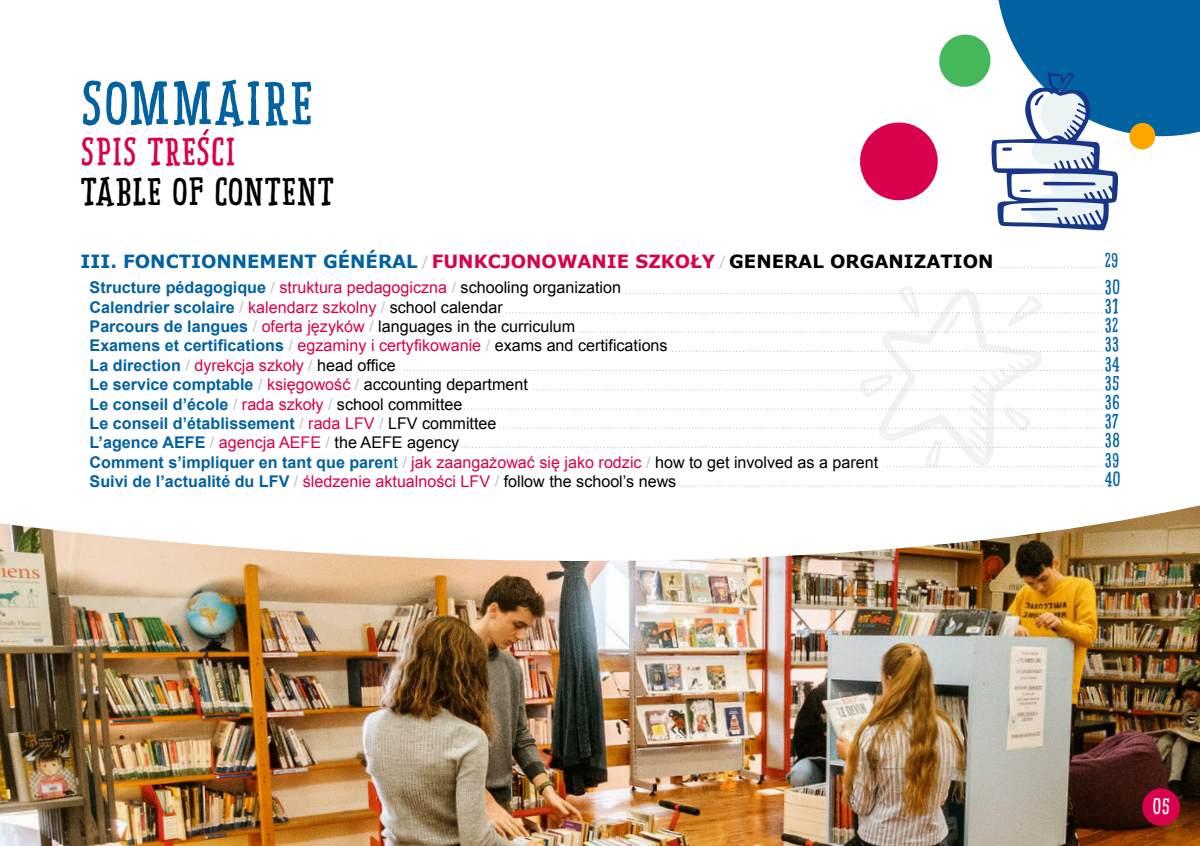
<style>
.page{position:relative;width:1200px;height:846px;background:#fff}
.page>*{position:absolute;margin:0;border:0;box-sizing:border-box;transform-origin:0 0}
.t1{font:61.05px "Pinto W00 NO 02";color:#0062a0}
.t2{font:38.7px "Pinto W00 NO 02";color:#000}
.t3{font:38.7px "Pinto W00 NO 02";color:#d9004d}
.t4{font:22.2px "Pinto W00 NO 02";color:#fff}
.t5{font:20.1px/19.2px "Pinto W00 NO 02";color:#0062a0;text-align:justify}
.t6{font:700 18.15px "Verdana";color:#0062a0}
.t7{font:700 16.2px/19.4px "Arial";color:#0062a0}
.s1{font-family:"Myriad Pro";color:#bfbfbf}
.s2{color:#d9004d}
.s3{color:#000}
.s4{font-weight:400;color:#bfbfbf}
.s5{font-weight:400;color:#d9004d}
.s6{font-weight:400;color:#000}
.s7{font-weight:400}
</style>
<div class="page">
<img style="left:0;top:505px;width:1200px;height:341px">
<div style="left:1142px;top:788px;width:38px;height:38px;background:#d9004d;border-radius:50%"></div>
<svg style="left:998px;top:267px;width:104px;height:1px"></svg>
<svg style="left:681px;top:485px;width:432px;height:1px"></svg>
<svg style="left:860px;top:0;width:340px;height:231px"></svg>
<svg style="left:403px;top:285px;width:699px;height:183px"></svg>
<h1 class="t1" style="left:81px;top:67px;width:234px">SOMMAIRE</h1>
<h2 class="t3" style="left:81px;top:128px;width:157px">SPIS TREŚCI</h2>
<h2 class="t2" style="left:81px;top:169px;width:255px">TABLE OF CONTENT</h2>
<p class="t6" style="left:81px;top:249px;width:914px">III. FONCTIONNEMENT GÉNÉRAL <span class="s1">/</span> <span class="s2">FUNKCJONOWANIE SZKOŁY</span> <span class="s1">/</span> <span class="s3">GENERAL ORGANIZATION</span></p>
<p class="t7" style="left:90px;top:278px;width:790px">Structure pédagogique <span class="s4">/</span> <span class="s5">struktura pedagogiczna</span> <span class="s4">/</span> <span class="s6">schooling organization<br></span>Calendrier scolaire <span class="s4">/</span> <span class="s5">kalendarz szkolny</span> <span class="s4">/</span> <span class="s6">school calendar<br></span>Parcours de langues <span class="s4">/</span> <span class="s5">oferta języków</span> <span class="s4">/</span> <span class="s6">languages in the curriculum<br></span>Examens et certifications <span class="s4">/</span> <span class="s5">egzaminy i certyfikowanie</span> <span class="s4">/</span> <span class="s6">exams and certifications<br></span>La direction <span class="s4">/</span> <span class="s5">dyrekcja szkoły</span> <span class="s4">/</span> <span class="s6">head office<br></span>Le service comptable <span class="s4">/</span> <span class="s5">księgowość</span> <span class="s4">/</span> <span class="s6">accounting department<br></span>Le conseil d’école <span class="s4">/</span> <span class="s5">rada szkoły</span> <span class="s4">/</span> <span class="s6">school committee<br></span>Le conseil d’établissement <span class="s4">/</span> <span class="s5">rada LFV</span> <span class="s4">/</span> <span class="s6">LFV committee<br></span>L’agence AEFE <span class="s4">/</span> <span class="s5">agencja AEFE</span> <span class="s4">/</span> <span class="s6">the AEFE agency<br></span>Comment s’impliquer en tant que paren<span class="s7">t</span> <span class="s4">/</span> <span class="s5">jak zaangażować się jako rodzic</span> <span class="s4">/</span> <span class="s6">how to get involved as a parent </span>Suivi de l’actualité du LFV <span class="s4">/</span> <span class="s5">śledzenie aktualności LFV</span> <span class="s4">/</span> <span class="s6">follow the school’s news</span></p>
<p class="t5" style="left:1105px;top:251px;width:15px">29</p>
<p class="t5" style="left:1105px;top:296px;width:16px">31<br>32<br>33</p>
<p class="t5" style="left:1105px;top:277px;width:17px">30</p>
<p class="t5" style="left:1105px;top:354px;width:17px">34<br>35<br>36<br>37<br>38<br>39<br>40</p>
<h3 class="t4" style="left:1153px;top:793px;width:19px">05</h3>
</div>
